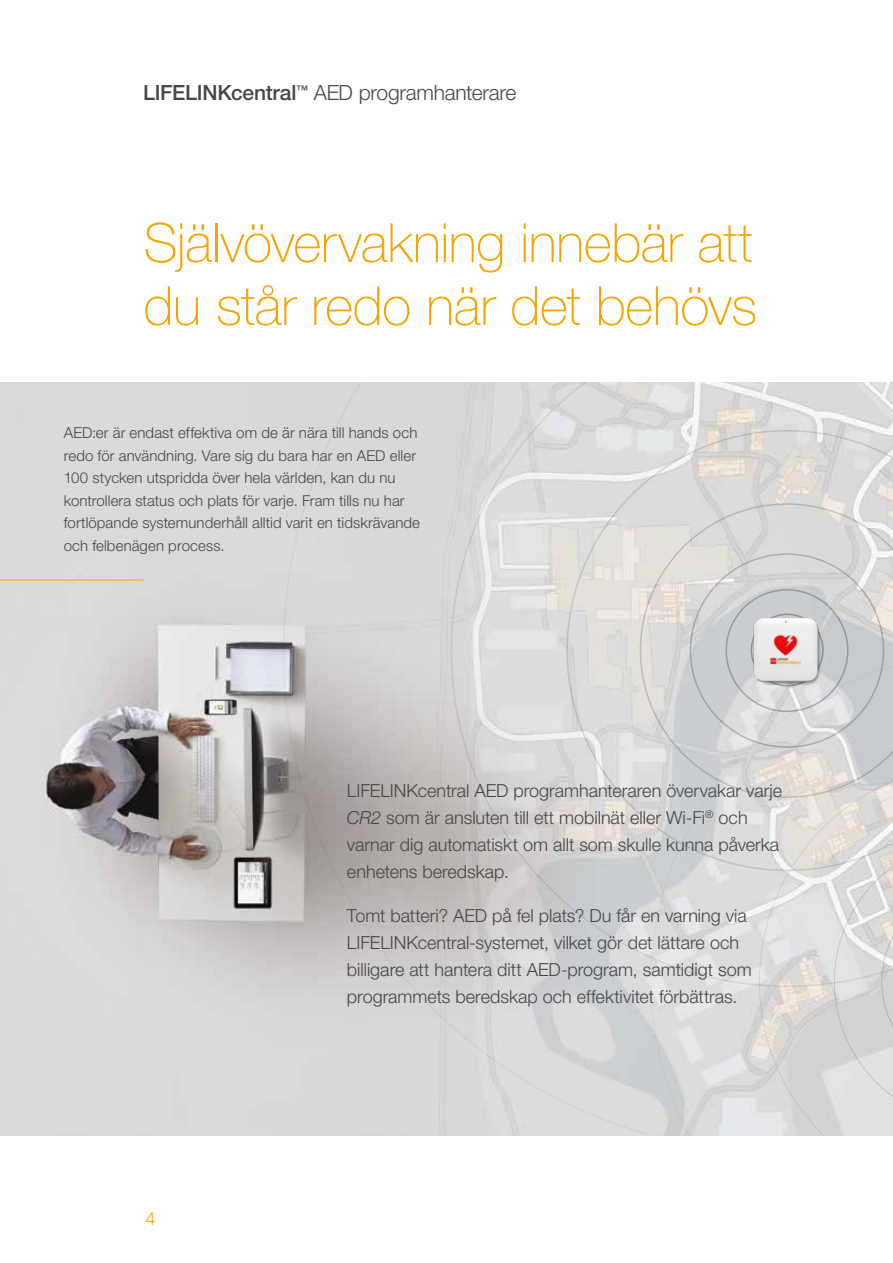
<style>
.page{position:relative;width:893px;height:1263px;background:#fff}
.page>*{position:absolute;margin:0;border:0;box-sizing:border-box;transform-origin:0 0}
.t1{font:100 54px/63px "Helvetica Neue LT Std";letter-spacing:-.01em;color:#f7a400}
.t2{font:300 21px "Helvetica Neue LT Std";letter-spacing:-.01em;color:#474747}
.t3{font:300 18px/27px "Helvetica Neue LT Std";color:#434647}
.t4{font:300 18px "Helvetica Neue LT Std";color:#f7a400}
.t5{font:300 15px/22.5px "Helvetica Neue LT Std";letter-spacing:.005em;color:#434647}
.s1{font-weight:500}
.s2{font-style:italic}
</style>
<div class="page">
<img style="left:0;top:383px;width:212px;height:752px">
<svg style="left:212px;top:383px;width:393px;height:752px;background:#cccbcb"></svg>
<svg style="left:404px;top:383px;width:314px;height:651px;background:#d3d2d2"></svg>
<svg style="left:536px;top:399px;width:182px;height:503px;background:#dcdbda"></svg>
<svg style="left:620px;top:483px;width:98px;height:126px;background:#dfddda"></svg>
<svg style="left:677px;top:540px;width:41px;height:69px;background:#e0ded8"></svg>
<svg style="left:605px;top:609px;width:113px;height:526px;background:#d6d7d7"></svg>
<svg style="left:718px;top:383px;width:175px;height:752px;background:#dad9d9"></svg>
<img style="left:737px;top:605px;width:92px;height:93px">
<hr style="left:0;top:580px;width:144px;height:1px;background:#f7a400">
<p class="t2" style="left:143px;top:80px;width:375px"><span class="s1">LIFELINKcentral</span><sup>™</sup> AED programhanterare</p>
<h1 class="t1" style="left:144px;top:211px;width:615px">Självövervakning innebär att du står redo när det behövs</h1>
<p class="t5" style="left:64px;top:421px;width:358px">AED:er är endast effektiva om de är nära till hands och redo för användning. Vare sig du bara har en AED eller 100 stycken utspridda över hela världen, kan du nu kontrollera status och plats för varje. Fram tills nu har fortlöpande systemunderhåll alltid varit en tidskrävande och felbenägen process.</p>
<p class="t4" style="left:145px;top:1207px;width:12px">4</p>
<p class="t3" style="left:347px;top:777px;width:437px">LIFELINKcentral AED programhanteraren övervakar varje <span class="s2">CR2</span> som är ansluten till ett mobilnät eller Wi-Fi<sup>®</sup> och varnar dig automatiskt om allt som skulle kunna påverka enhetens beredskap.</p>
<p class="t3" style="left:347px;top:902px;width:406px">Tomt batteri? AED på fel plats? Du får en varning via LIFELINKcentral-systemet, vilket gör det lättare och billigare att hantera ditt AED-program, samtidigt som programmets beredskap och effektivitet förbättras.</p>
</div>
